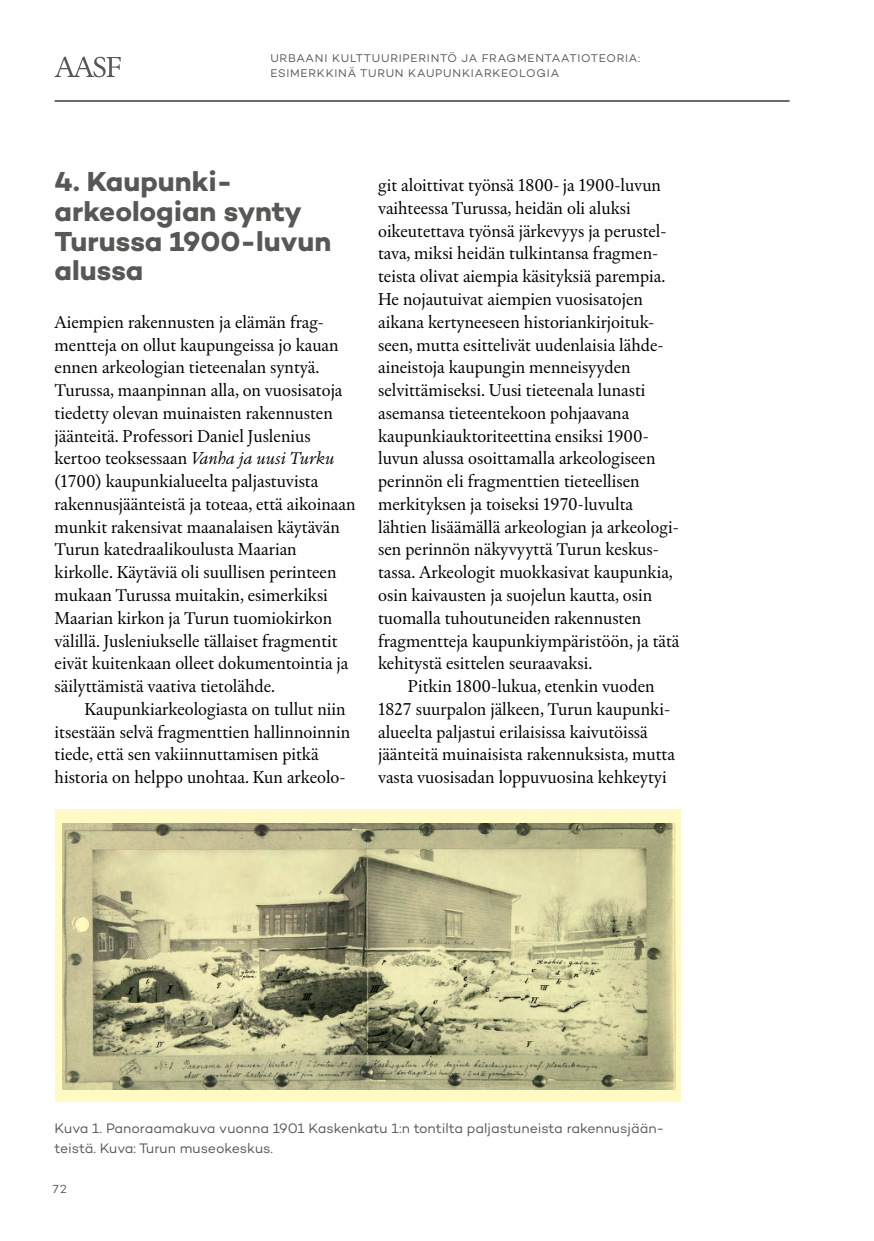
<style>
.page{position:relative;width:874px;height:1241px;background:#fff}
.page>*{position:absolute;margin:0;border:0;box-sizing:border-box;transform-origin:0 0}
.t1{font:700 28px/29.8px "Campton";color:#575756}
.t2{font:17.5px/22.8px "Chassi S";color:#000}
.t3{font:14px/19.2px "Campton";color:#575756}
.t4{font:11.9px "Campton";color:#575756}
.t5{font:11.38px/15.8px "Campton";letter-spacing:.07em;color:#575756}
.s1{font-style:italic}
</style>
<div class="page">
<hr style="left:55px;top:100px;width:734px;height:2px;background:#575756">
<svg style="left:55px;top:56px;width:66px;height:21px"></svg>
<div style="left:55px;top:809px;width:625px;height:292px;background:#fff9c3"></div>
<img style="left:63px;top:823px;width:612px;height:265px">
<p class="t5" style="left:270px;top:50px;width:371px">URBAANI KULTTUURIPERINTÖ JA FRAGMENTAATIOTEORIA:<br>ESIMERKKINÄ TURUN KAUPUNKIARKEOLOGIA</p>
<h1 class="t1" style="left:55px;top:166px;width:278px">4. Kaupunki&shy;arkeologian synty<br>Turussa 1900-luvun alussa</h1>
<p class="t2" style="left:55px;top:310px;width:302px">Aiempien rakennusten ja elämän frag&shy;mentteja on ollut kaupungeissa jo kauan ennen arkeologian tieteenalan syntyä.<br>Turussa, maanpinnan alla, on vuosisatoja tiedetty olevan muinaisten rakennusten jäänteitä. Professori Daniel Juslenius kertoo teoksessaan <span class="s1">Vanha ja uusi Turku </span>(1700) kaupunkialueelta paljastuvista rakennusjäänteistä ja toteaa, että aikoinaan munkit rakensivat maanalaisen käytävän Turun katedraalikoulusta Maarian kirkolle. Käytäviä oli suullisen perinteen mukaan Turussa muitakin, esimerkiksi Maarian kirkon ja Turun tuomiokirkon välillä. Jusleniukselle tällaiset fragmentit eivät kuitenkaan olleet dokumentointia ja säilyttämistä vaativa tietolähde.</p>
<p class="t2" style="left:55px;top:697px;width:297px;text-indent:30px">Kaupunkiarkeologiasta on tullut niin itsestään selvä fragmenttien hallinnoinnin tiede, että sen vakiinnuttamisen pitkä historia on helppo unohtaa. Kun arkeolo-</p>
<p class="t2" style="left:378px;top:174px;width:303px">git aloittivat työnsä 1800- ja 1900-luvun vaihteessa Turussa, heidän oli aluksi oikeutettava työnsä järkevyys ja perustel&shy;tava, miksi heidän tulkintansa fragmen&shy;teista olivat aiempia käsityksiä parempia.<br>He nojautuivat aiempien vuosisatojen aikana kertyneeseen historiankirjoituk&shy;seen, mutta esittelivät uudenlaisia lähde&shy;aineistoja kaupungin menneisyyden selvittämiseksi. Uusi tieteenala lunasti asemansa tieteentekoon pohjaavana kaupunkiauktoriteettina ensiksi 1900- luvun alussa osoittamalla arkeologiseen perinnön eli fragmenttien tieteellisen merkityksen ja toiseksi 1970-luvulta lähtien lisäämällä arkeologian ja arkeologi&shy;sen perinnön näkyvyyttä Turun keskus&shy;tassa. Arkeologit muokkasivat kaupunkia, osin kaivausten ja suojelun kautta, osin tuomalla tuhoutuneiden rakennusten fragmentteja kaupunkiympäristöön, ja tätä kehitystä esittelen seuraavaksi.</p>
<p class="t2" style="left:378px;top:674px;width:298px;text-indent:30px">Pitkin 1800-lukua, etenkin vuoden 1827 suurpalon jälkeen, Turun kaupunki&shy;alueelta paljastui erilaisissa kaivutöissä jäänteitä muinaisista rakennuksista, mutta vasta vuosisadan loppuvuosina kehkeytyi</p>
<p class="t3" style="left:55px;top:1118px;width:611px">Kuva 1. Panoraamakuva vuonna 1901 Kaskenkatu 1:n tontilta paljastuneista rakennusjään&shy;teistä. Kuva: Turun museokeskus.</p>
<p class="t4" style="left:53px;top:1181px;width:15px">72</p>
</div>
